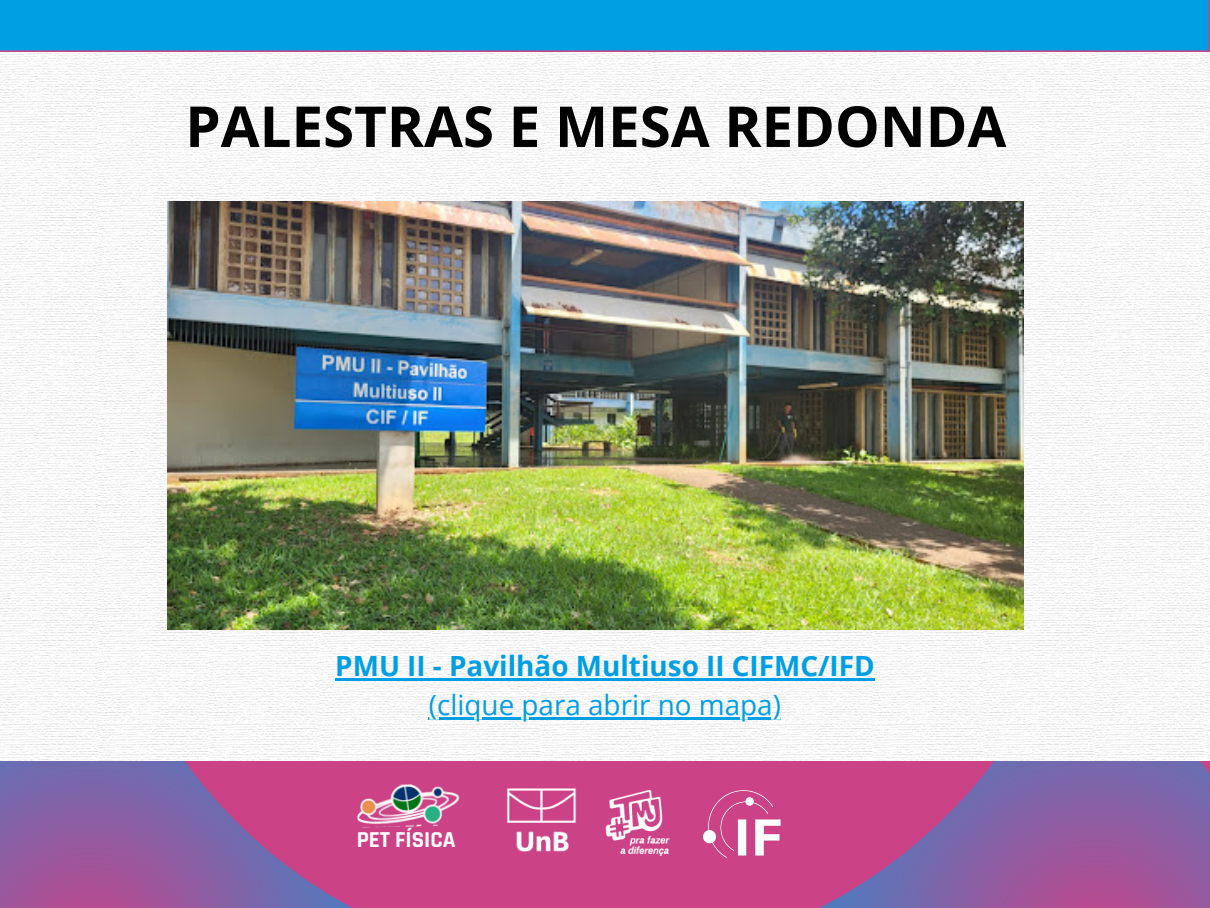
<style>
.page{position:relative;width:1210px;height:908px;background:#fff}
.page>*{position:absolute;margin:0;border:0;box-sizing:border-box;transform-origin:0 0}
.t1{font:700 56.38px "Open Sans";color:#000}
.t2{font:700 27.82px "Open Sans";color:#009fe3}
.t3{font:27.82px "Open Sans";color:#009fe3}
.t4{font:700 23.03px "Rajdhani";color:#fff}
</style>
<div class="page">
<svg style="left:0;top:760px;width:588px;height:147px;background:#ad5597"></svg>
<svg style="left:588px;top:760px;width:622px;height:147px;background:#ae5598"></svg>
<img style="left:0;top:0;width:1210px;height:760px">
<div style="left:0;top:0;width:1209px;height:51px;background:#009fe3"></div>
<img style="left:167px;top:201px;width:856px;height:428px">
<hr style="left:335px;top:677px;width:539px;height:3px;background:#009fe3">
<hr style="left:429px;top:716px;width:352px;height:3px;background:#009fe3">
<p class="t1" style="left:185px;top:87px;width:822px">PALESTRAS E MESA REDONDA</p>
<p class="t2" style="left:335px;top:646px;width:541px">PMU II - Pavilhão Multiuso II CIFMC/IFD</p>
<p class="t3" style="left:429px;top:685px;width:353px">(clique para abrir no mapa)</p>
<p class="t4" style="left:357px;top:825px;width:100px">PET FÍSICA</p>
</div>
